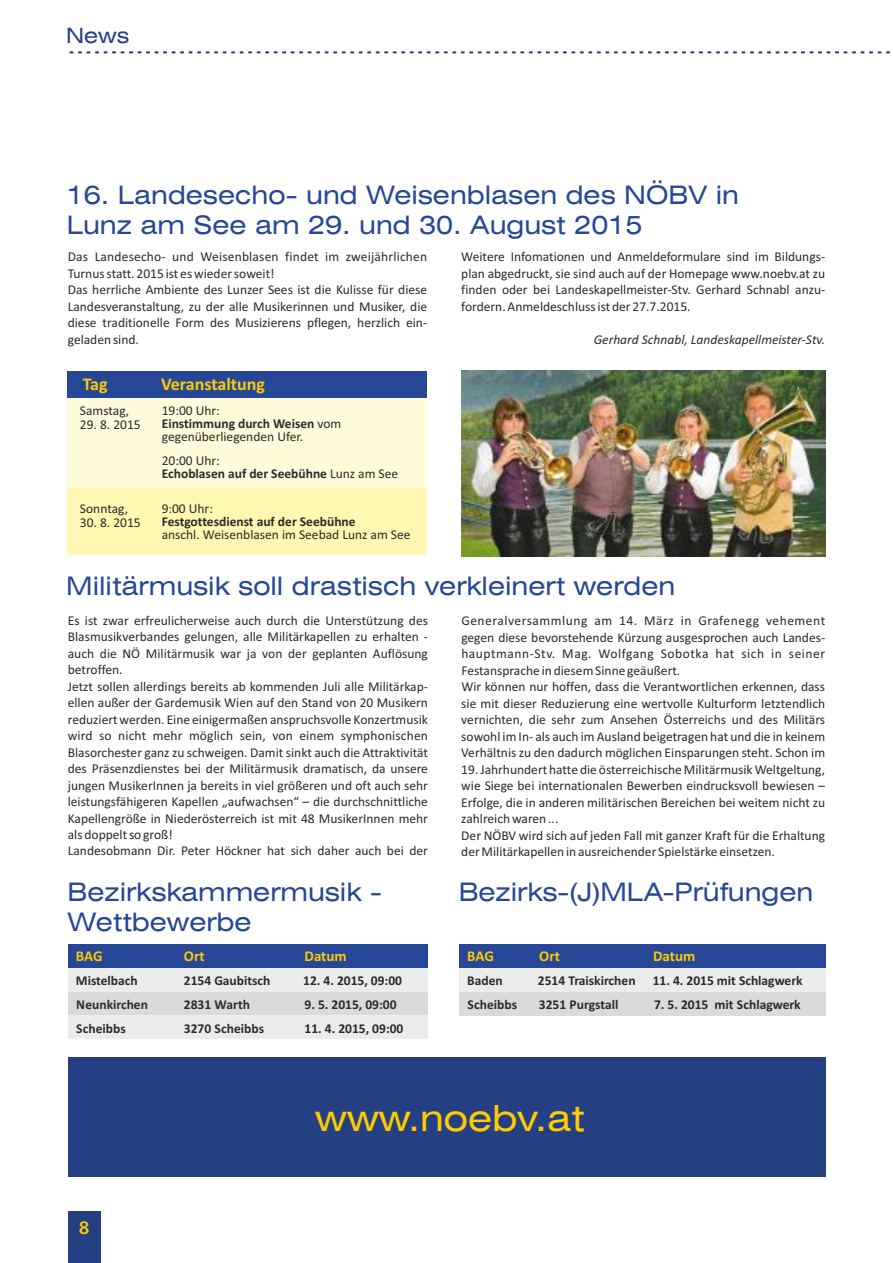
<style>
.page{position:relative;width:893px;height:1263px;background:#fff}
.page>*{position:absolute;margin:0;border:0;box-sizing:border-box;transform-origin:0 0}
.t1{font:expanded 36px "Swiss 721 BT";color:#fecc00}
.t2{font:expanded 25.5px/30.3px "Swiss 721 BT";color:#264796}
.t3{font:expanded 21px "Swiss 721 BT";color:#244082}
.t4{font:700 18px "Calibri";color:#fecc00}
.t5{font:18px "Humanist 777 BT Bold B";color:#fecc00}
.t6{font:700 15px "Calibri";color:#fecc00}
.t7{font:13.5px/16.5px "Calibri";color:#2b2a29}
.t8{font:700 13.5px/13.2px "Calibri";color:#2b2a29}
.t9{font:italic 13.5px "Calibri";color:#2b2a29}
.s1{font-weight:700}
.s2{font-weight:400}
</style>
<div class="page">
<div style="left:68px;top:1211px;width:32px;height:52px;background:#244082"></div>
<div style="left:68px;top:371px;width:359px;height:27px;background:#264796"></div>
<div style="left:68px;top:398px;width:359px;height:90px;background:#fffbdb"></div>
<div style="left:68px;top:488px;width:359px;height:66px;background:#fff7b2"></div>
<img style="left:461px;top:370px;width:364px;height:186px">
<div style="left:68px;top:944px;width:359px;height:24px;background:#264796"></div>
<div style="left:459px;top:944px;width:367px;height:24px;background:#264796"></div>
<div style="left:68px;top:968px;width:359px;height:24px;background:#ebecec"></div>
<div style="left:459px;top:968px;width:367px;height:24px;background:#ebecec"></div>
<div style="left:68px;top:992px;width:359px;height:23px;background:#d9dada"></div>
<div style="left:459px;top:992px;width:367px;height:23px;background:#d9dada"></div>
<div style="left:68px;top:1015px;width:359px;height:24px;background:#ebecec"></div>
<div style="left:68px;top:1057px;width:757px;height:120px;background:#244082"></div>
<svg style="left:70px;top:51px;width:821px;height:2px"></svg>
<h3 class="t3" style="left:66px;top:27px;width:65px">News</h3>
<h2 class="t2" style="left:67px;top:182px;width:674px">16. Landesecho- und Weisenblasen des NÖBV in<br>Lunz am See am 29. und 30. August 2015</h2>
<p class="t7" style="left:68px;top:250px;width:361px">Das Landesecho- und Weisenblasen findet im zweijährlichen Turnus statt. 2015 ist es wieder soweit!<br>Das herrliche Ambiente des Lunzer Sees ist die Kulisse für diese Landesveranstaltung, zu der alle Musikerinnen und Musiker, die diese traditionelle Form des Musizierens pflegen, herzlich ein&shy;geladen sind.</p>
<p class="t7" style="left:461px;top:250px;width:366px;text-align:justify">Weitere Infomationen und Anmeldeformulare sind im Bildungs&shy;plan abgedruckt, sie sind auch auf der Homepage www.noebv.at zu finden oder bei Landeskapellmeister-Stv. Gerhard Schnabl anzu&shy;fordern. Anmeldeschluss ist der 27.7.2015.</p>
<p class="t9" style="left:594px;top:334px;width:233px">Gerhard Schnabl, Landeskapellmeister-Stv.</p>
<h3 class="t4" style="left:83px;top:377px;width:26px">Tag</h3>
<h3 class="t4" style="left:161px;top:377px;width:105px">Veranstaltung</h3>
<p class="t7" style="left:162px;top:405px;width:181px;line-height:13.2px">19:00 Uhr:<br><span class="s1">Einstimmung durch Weisen</span> vom gegenüberliegenden Ufer.</p>
<p class="t8" style="left:162px;top:455px;width:238px"><span class="s2">20:00 Uhr:<br></span>Echoblasen auf der Seebühne <span class="s2">Lunz am See</span></p>
<p class="t7" style="left:162px;top:501px;width:53px">9:00 Uhr:</p>
<p class="t8" style="left:162px;top:516px;width:195px">Festgottesdienst auf der Seebühne</p>
<p class="t7" style="left:162px;top:527px;width:250px">anschl. Weisenblasen im Seebad Lunz am See</p>
<p class="t7" style="left:80px;top:403px;width:51px">Samstag,</p>
<p class="t7" style="left:80px;top:417px;width:62px">29. 8. 2015</p>
<p class="t7" style="left:80px;top:501px;width:50px">Sonntag,</p>
<p class="t7" style="left:80px;top:515px;width:62px">30. 8. 2015</p>
<h2 class="t2" style="left:66px;top:573px;width:610px">Militärmusik soll drastisch verkleinert werden</h2>
<p class="t7" style="left:68px;top:613px;width:362px">Es ist zwar erfreulicherweise auch durch die Unterstützung des Blasmusikverbandes gelungen, alle Militärkapellen zu erhalten - auch die NÖ Militärmusik war ja von der geplanten Auflösung betroffen.<br>Jetzt sollen allerdings bereits ab kommenden Juli alle Militärkap&shy;ellen außer der Gardemusik Wien auf den Stand von 20 Musikern reduziert werden. Eine einigermaßen anspruchsvolle Konzertmusik wird so nicht mehr möglich sein, von einem symphonischen Blasorchester ganz zu schweigen. Damit sinkt auch die Attraktivität des Präsenzdienstes bei der Militärmusik dramatisch, da unsere jungen MusikerInnen ja bereits in viel größeren und oft auch sehr leistungsfähigeren Kapellen „aufwachsen“ – die durchschnittliche Kapellengröße in Niederösterreich ist mit 48 MusikerInnen mehr als doppelt so groß!<br>Landesobmann Dir. Peter Höckner hat sich daher auch bei der</p>
<p class="t7" style="left:461px;top:614px;width:365px">Generalversammlung am 14. März in Grafenegg vehement gegen diese bevorstehende Kürzung ausgesprochen auch Landes&shy;hauptmann-Stv. Mag. Wolfgang Sobotka hat sich in seiner Festansprache in diesem Sinne geäußert.<br>Wir können nur hoffen, dass die Verantwortlichen erkennen, dass sie mit dieser Reduzierung eine wertvolle Kulturform letztendlich vernichten, die sehr zum Ansehen Österreichs und des Militärs sowohl im In- als auch im Ausland beigetragen hat und die in keinem Verhältnis zu den dadurch möglichen Einsparungen steht. Schon im</p>
<p class="t7" style="left:461px;top:762px;width:365px">19. Jahrhundert hatte die österreichische Militärmusik Weltgeltung, wie Siege bei internationalen Bewerben eindrucksvoll bewiesen – Erfolge, die in anderen militärischen Bereichen bei weitem nicht zu zahlreich waren ...<br>Der NÖBV wird sich auf jeden Fall mit ganzer Kraft für die Erhaltung der Militärkapellen in ausreichender Spielstärke einsetzen.</p>
<h2 class="t2" style="left:68px;top:879px;width:316px">Bezirkskammermusik -<br>Wettbewerbe</h2>
<h2 class="t2" style="left:459px;top:879px;width:356px">Bezirks-(J)MLA-Prüfungen</h2>
<p class="t6" style="left:76px;top:949px;width:28px">BAG</p>
<p class="t6" style="left:184px;top:949px;width:22px">Ort</p>
<p class="t6" style="left:305px;top:949px;width:44px">Datum</p>
<p class="t8" style="left:76px;top:975px;width:63px">Mistelbach</p>
<p class="t8" style="left:184px;top:975px;width:88px">2154 Gaubitsch</p>
<p class="t8" style="left:303px;top:975px;width:100px">12. 4. 2015, 09:00</p>
<p class="t8" style="left:76px;top:999px;width:73px">Neunkirchen</p>
<p class="t8" style="left:184px;top:999px;width:68px">2831 Warth</p>
<p class="t8" style="left:305px;top:999px;width:94px">9. 5. 2015, 09:00</p>
<p class="t8" style="left:76px;top:1023px;width:51px">Scheibbs</p>
<p class="t8" style="left:184px;top:1023px;width:82px">3270 Scheibbs</p>
<p class="t8" style="left:305px;top:1023px;width:100px">11. 4. 2015, 09:00</p>
<p class="t6" style="left:467px;top:949px;width:28px">BAG</p>
<p class="t6" style="left:539px;top:949px;width:22px">Ort</p>
<p class="t6" style="left:653px;top:949px;width:44px">Datum</p>
<p class="t8" style="left:467px;top:975px;width:37px">Baden</p>
<p class="t8" style="left:538px;top:975px;width:99px">2514 Traiskirchen</p>
<p class="t8" style="left:653px;top:975px;width:151px">11. 4. 2015 mit Schlagwerk</p>
<p class="t8" style="left:468px;top:999px;width:51px">Scheibbs</p>
<p class="t8" style="left:539px;top:999px;width:81px">3251 Purgstall</p>
<p class="t8" style="left:654px;top:999px;width:148px">7. 5. 2015 mit Schlagwerk</p>
<h3 class="t5" style="left:79px;top:1220px;width:12px">8</h3>
<h1 class="t1" style="left:315px;top:1104px;width:271px">www.noebv.at</h1>
</div>
